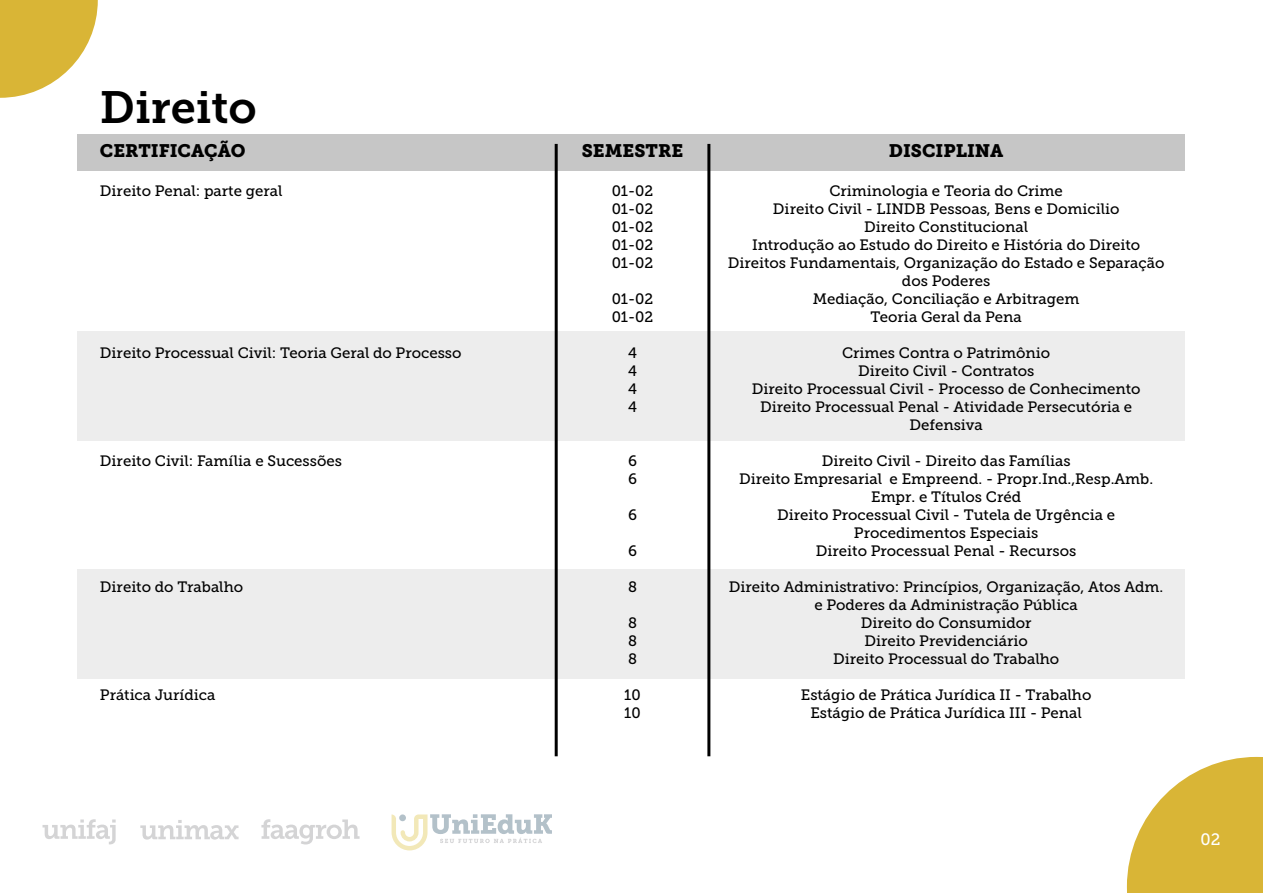
<style>
.page{position:relative;width:1263px;height:893px;background:#fff}
.page>*{position:absolute;margin:0;border:0;box-sizing:border-box;transform-origin:0 0}
.t1{font:45px "Museo Slab 700";color:#000}
.t2{font:18px "Museo Slab 900";color:#000}
.t3{font:16.5px "Museo Slab 500";color:#fff}
.t4{font:15px/18px "Museo Slab 500";color:#000;text-align:center}
</style>
<div class="page">
<svg style="left:43px;top:819px;width:73px;height:25px"></svg>
<svg style="left:140px;top:820px;width:99px;height:20px"></svg>
<svg style="left:261px;top:819px;width:99px;height:25px"></svg>
<svg style="left:391px;top:814px;width:161px;height:36px"></svg>
<svg style="left:1127px;top:757px;width:136px;height:136px"></svg>
<svg style="left:0;top:0;width:98px;height:98px"></svg>
<div style="left:78px;top:332px;width:1107px;height:109px;background:#ededed"></div>
<div style="left:78px;top:569px;width:1107px;height:109px;background:#ededed"></div>
<div style="left:78px;top:134px;width:1107px;height:36px;background:#c6c6c6"></div>
<hr style="left:555px;top:144px;width:3px;height:612px;background:#000">
<hr style="left:707px;top:144px;width:3px;height:612px;background:#000">
<h1 class="t1" style="left:100px;top:82px;width:158px">Direito</h1>
<p class="t2" style="left:100px;top:141px;width:147px">CERTIFICAÇÃO</p>
<p class="t2" style="left:582px;top:141px;width:103px">SEMESTRE</p>
<p class="t2" style="left:889px;top:141px;width:116px">DISCIPLINA</p>
<p class="t4" style="left:100px;top:182px;width:184px">Direito Penal: parte geral</p>
<p class="t4" style="left:100px;top:344px;width:363px">Direito Processual Civil: Teoria Geral do Processo</p>
<p class="t4" style="left:100px;top:452px;width:244px">Direito Civil: Família e Sucessões</p>
<p class="t4" style="left:100px;top:578px;width:145px">Direito do Trabalho</p>
<p class="t4" style="left:100px;top:686px;width:117px">Prática Jurídica</p>
<p class="t4" style="left:612px;top:182px;width:43px;text-align:justify">01-02<br>01-02<br>01-02<br>01-02<br>01-02</p>
<p class="t4" style="left:612px;top:290px;width:43px;text-align:left">01-02<br>01-02</p>
<p class="t4" style="left:628px;top:344px;width:10px;text-align:justify">4<br>4<br>4<br>4</p>
<p class="t4" style="left:628px;top:452px;width:10px;text-align:left">6<br>6</p>
<p class="t4" style="left:628px;top:506px;width:10px">6</p>
<p class="t4" style="left:628px;top:542px;width:10px">6</p>
<p class="t4" style="left:628px;top:578px;width:10px">8</p>
<p class="t4" style="left:628px;top:614px;width:10px;text-align:justify">8<br>8<br>8</p>
<p class="t4" style="left:624px;top:686px;width:18px;text-align:left">10<br>10</p>
<p class="t4" style="left:728px;top:182px;width:438px">Criminologia e Teoria do Crime<br>Direito Civil - LINDB Pessoas, Bens e Domicilio<br>Direito Constitucional<br>Introdução ao Estudo do Direito e História do Direito Direitos Fundamentais, Organização do Estado e Separação dos Poderes<br>Mediação, Conciliação e Arbitragem<br>Teoria Geral da Pena</p>
<p class="t4" style="left:752px;top:344px;width:390px">Crimes Contra o Patrimônio<br>Direito Civil - Contratos<br>Direito Processual Civil - Processo de Conhecimento Direito Processual Penal - Atividade Persecutória e Defensiva</p>
<p class="t4" style="left:739px;top:452px;width:416px">Direito Civil - Direito das Famílias<br>Direito Empresarial e Empreend. - Propr.Ind.,Resp.Amb.<br>Empr. e Títulos Créd<br>Direito Processual Civil - Tutela de Urgência e Procedimentos Especiais<br>Direito Processual Penal - Recursos</p>
<p class="t4" style="left:729px;top:578px;width:436px">Direito Administrativo: Princípios, Organização, Atos Adm. e Poderes da Administração Pública<br>Direito do Consumidor<br>Direito Previdenciário<br>Direito Processual do Trabalho</p>
<p class="t4" style="left:801px;top:686px;width:292px">Estágio de Prática Jurídica II - Trabalho<br>Estágio de Prática Jurídica III - Penal</p>
<p class="t3" style="left:1200px;top:830px;width:21px">02</p>
</div>
